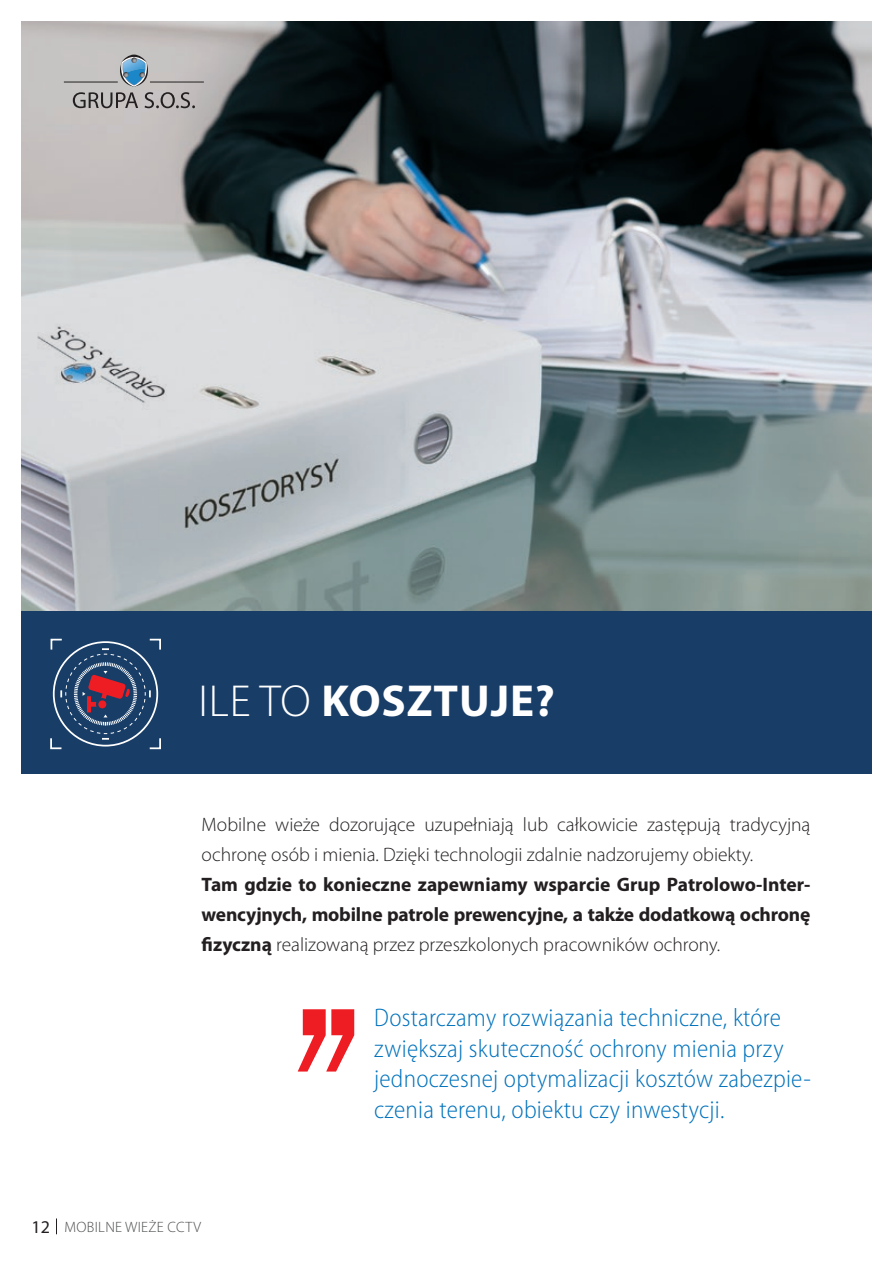
<style>
.page{position:relative;width:893px;height:1263px;background:#fff}
.page>*{position:absolute;margin:0;border:0;box-sizing:border-box;transform-origin:0 0}
.t1{font:700 45px "Myriad Pro";letter-spacing:.02em;color:#fff}
.t2{font:300 semi-condensed 25.5px/30.6px "Myriad Pro";letter-spacing:.01em;color:#0072bc}
.t3{font:700 19.5px/30px "Myriad Pro";letter-spacing:-.01em;color:#231f20;text-align:justify}
.t4{font:300 19.5px/30px "Myriad Pro";color:#231f20}
.t5{font:300 15px "Myriad Pro";letter-spacing:.02em;color:#4b4c4d}
.s1{font-weight:300}
.s2{font-weight:400;font-size:18px;color:#231f20}
</style>
<div class="page">
<svg style="left:56px;top:1218px;width:1px;height:16px"></svg>
<div style="left:21px;top:557px;width:851px;height:217px;background:#183d67"></div>
<svg style="left:298px;top:1009px;width:56px;height:62px"></svg>
<img style="left:21px;top:21px;width:851px;height:589px">
<svg style="left:50px;top:638px;width:111px;height:112px"></svg>
<hr style="left:64px;top:82px;width:54px;height:1px;background:#231f20">
<hr style="left:150px;top:82px;width:54px;height:1px;background:#231f20">
<svg style="left:73px;top:55px;width:122px;height:53px;background:#aaacaf"></svg>
<h1 class="t1" style="left:198px;top:675px;width:358px"><span class="s1">ILE TO</span> KOSZTUJE?</h1>
<p class="t4" style="left:202px;top:809px;width:610px">Mobilne wieże dozorujące uzupełniają lub całkowicie zastępują tradycyjną ochronę osób i mienia. Dzięki technologii zdalnie nadzorujemy obiekty.</p>
<p class="t3" style="left:202px;top:870px;width:610px">Tam gdzie to konieczne zapewniamy wsparcie Grup Patrolowo-Inter&shy;wencyjnych, mobilne patrole prewencyjne, a także dodatkową ochronę fizyczną <span class="s1">realizowaną przez przeszkolonych pracowników ochrony.</span></p>
<p class="t5" style="left:31px;top:1218px;width:171px"><span class="s2">12</span> MOBILNE WIEŻE CCTV</p>
<h2 class="t2" style="left:374px;top:1003px;width:438px">Dostarczamy rozwiązania techniczne, które zwiększaj skuteczność ochrony mienia przy jednoczesnej optymalizacji kosztów zabezpie&shy;czenia terenu, obiektu czy inwestycji.</h2>
</div>
